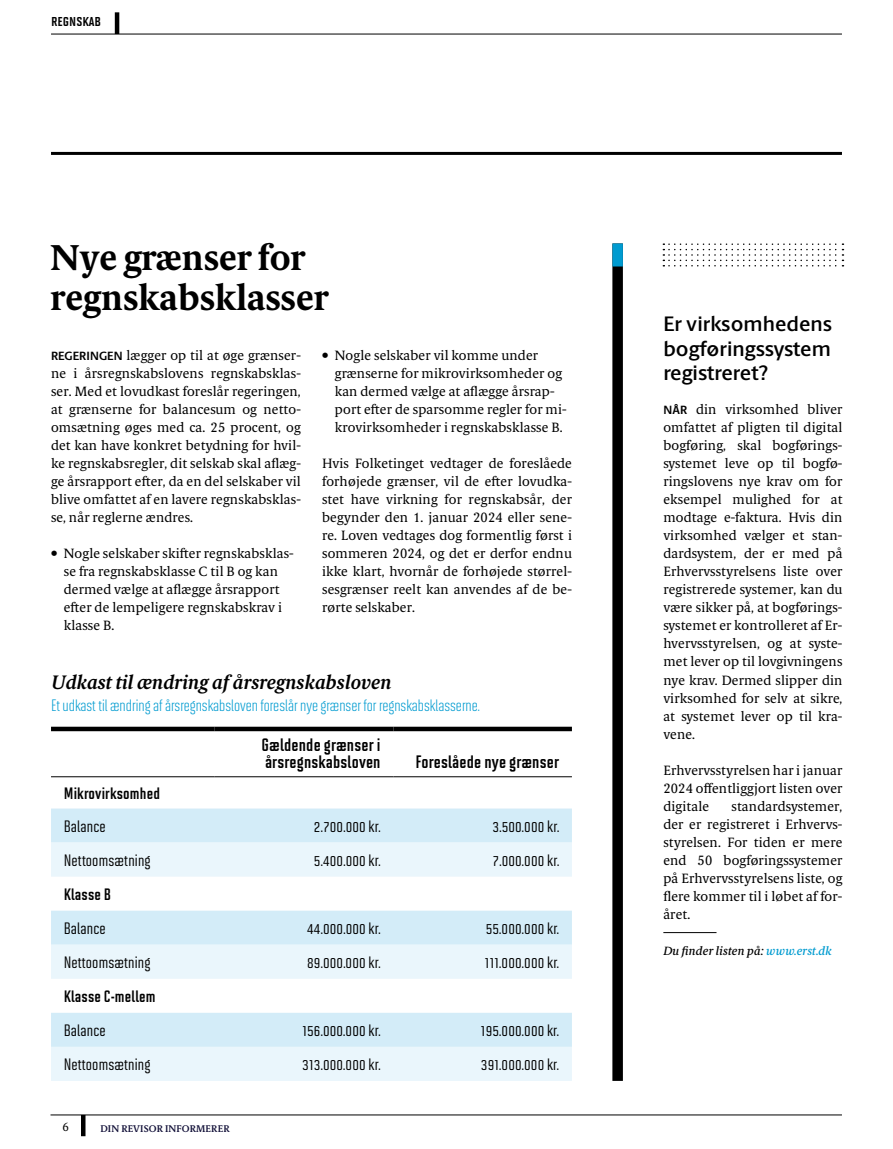
<style>
.page{position:relative;width:893px;height:1149px;background:#fff}
.page>*{position:absolute;margin:0;border:0;box-sizing:border-box;transform-origin:0 0}
.t1{font:700 36px/39px "Berling Serif Text";color:#000}
.t2{font:600 21px/24px "Berling Sans";color:#000;text-align:justify}
.t3{font:italic 600 19.5px "Berling Serif Text";color:#000}
.t4{font:700 18px/17.2px "Solano Gothic MVB";letter-spacing:.01em;color:#000}
.t5{font:500 16.5px "Solano Gothic MVB";letter-spacing:.01em;color:#000}
.t6{font:16.5px "Solano Gothic MVB";color:#009bd0}
.t7{font:700 16.5px "Solano Gothic MVB";letter-spacing:.01em;color:#000}
.t8{font:15px "Solano Gothic MVB Bd SC";color:#000}
.t9{font:13.5px/18px "Berling Serif Text";letter-spacing:.01em;color:#000;text-align:justify}
.t10{font:italic 500 12px "Berling Serif Text";letter-spacing:.01em;color:#000}
.t11{font:12px "Berling Serif Text";color:#000}
.t12{font:600 9.75px "Berling Serif Text";letter-spacing:.01em;color:#131139}
.s1{font-family:"Berling Sans";font-weight:700;font-size:12px}
.s2{color:#009bd0}
</style>
<div class="page">
<hr style="left:51px;top:34px;width:791px;height:1px;background:#000">
<hr style="left:81px;top:1114px;width:4px;height:21px;background:#000">
<hr style="left:51px;top:1114px;width:791px;height:1px;background:#000">
<hr style="left:51px;top:152px;width:791px;height:3px;background:#000">
<hr style="left:115px;top:12px;width:4px;height:22px;background:#000">
<svg style="left:51px;top:731px;width:521px;height:47px"></svg>
<div style="left:51px;top:808px;width:521px;height:34px;background:#d3ecf8"></div>
<svg style="left:51px;top:842px;width:521px;height:238px"></svg>
<div style="left:51px;top:726px;width:164px;height:5px;background:#000"></div>
<div style="left:215px;top:726px;width:178px;height:5px;background:#000"></div>
<div style="left:393px;top:726px;width:179px;height:5px;background:#000"></div>
<hr style="left:51px;top:776px;width:164px;height:1px;background:#000">
<hr style="left:215px;top:776px;width:178px;height:1px;background:#000">
<hr style="left:393px;top:776px;width:179px;height:1px;background:#000">
<div style="left:612px;top:243px;width:11px;height:837px;background:#000"></div>
<div style="left:612px;top:243px;width:11px;height:23px;background:#009bd0"></div>
<svg style="left:663px;top:243px;width:180px;height:23px"></svg>
<hr style="left:663px;top:932px;width:53px;height:1px;background:#000">
<p class="t8" style="left:51px;top:13px;width:52px">REGNSKAB</p>
<h1 class="t1" style="left:51px;top:239px;width:280px">Nye grænser for regnskabsklasser</h1>
<p class="t9" style="left:51px;top:346px;width:251px"><span class="s1">REGERINGEN</span> lægger op til at øge grænser&shy;ne i årsregnskabslovens regnskabsklas&shy;ser. Med et lovudkast foreslår regeringen, at grænserne for balancesum og netto&shy;omsætning øges med ca. 25 procent, og det kan have konkret betydning for hvil&shy;ke regnskabsregler, dit selskab skal aflæg&shy;ge årsrapport efter, da en del selskaber vil blive omfattet af en lavere regnskabsklas&shy;se, når reglerne ændres.</p>
<p class="t9" style="left:64px;top:544px;width:232px;text-align:left;text-indent:-13px">• Nogle selskaber skifter regnskabsklas&shy;se fra regnskabsklasse C til B og kan dermed vælge at aflægge årsrapport efter de lempeligere regnskabskrav i klasse B.</p>
<p class="t9" style="left:335px;top:346px;width:233px;text-align:left;text-indent:-13px">• Nogle selskaber vil komme under grænserne for mikrovirksomheder og kan dermed vælge at aflægge årsrap&shy;port efter de sparsomme regler for mi&shy;krovirksomheder i regnskabsklasse B.</p>
<p class="t9" style="left:322px;top:454px;width:251px">Hvis Folketinget vedtager de foreslåede forhøjede grænser, vil de efter lovudka&shy;stet have virkning for regnskabsår, der begynder den 1. januar 2024 eller sene&shy;re. Loven vedtages dog formentlig først i sommeren 2024, og det er derfor endnu ikke klart, hvornår de forhøjede størrel&shy;sesgrænser reelt kan anvendes af de be&shy;rørte selskaber.</p>
<h3 class="t3" style="left:51px;top:670px;width:342px">Udkast til ændring af årsregnskabsloven</h3>
<p class="t6" style="left:51px;top:696px;width:430px">Et udkast til ændring af årsregnskabsloven foreslår nye grænser for regnskabsklasserne.</p>
<h3 class="t4" style="left:261px;top:735px;width:121px">Gældende grænser i årsregnskabsloven</h3>
<h3 class="t4" style="left:415px;top:753px;width:145px">Foreslåede nye grænser</h3>
<p class="t7" style="left:64px;top:783px;width:98px">Mikrovirksomhed</p>
<p class="t5" style="left:64px;top:816px;width:44px">Balance</p>
<p class="t5" style="left:314px;top:816px;width:68px">2.700.000 kr.</p>
<p class="t5" style="left:493px;top:816px;width:68px">3.500.000 kr.</p>
<p class="t5" style="left:64px;top:850px;width:88px">Nettoomsætning</p>
<p class="t5" style="left:314px;top:850px;width:68px">5.400.000 kr.</p>
<p class="t5" style="left:493px;top:850px;width:68px">7.000.000 kr.</p>
<p class="t7" style="left:64px;top:884px;width:49px">Klasse B</p>
<p class="t5" style="left:64px;top:918px;width:44px">Balance</p>
<p class="t5" style="left:307px;top:918px;width:75px">44.000.000 kr.</p>
<p class="t5" style="left:486px;top:918px;width:75px">55.000.000 kr.</p>
<p class="t5" style="left:64px;top:952px;width:88px">Nettoomsætning</p>
<p class="t5" style="left:307px;top:952px;width:75px">89.000.000 kr.</p>
<p class="t5" style="left:485px;top:952px;width:76px">111.000.000 kr.</p>
<p class="t7" style="left:64px;top:986px;width:93px">Klasse C-mellem</p>
<p class="t5" style="left:64px;top:1020px;width:44px">Balance</p>
<p class="t5" style="left:302px;top:1020px;width:80px">156.000.000 kr.</p>
<p class="t5" style="left:481px;top:1020px;width:80px">195.000.000 kr.</p>
<p class="t5" style="left:64px;top:1055px;width:88px">Nettoomsætning</p>
<p class="t5" style="left:302px;top:1055px;width:80px">313.000.000 kr.</p>
<p class="t5" style="left:481px;top:1055px;width:80px">391.000.000 kr.</p>
<p class="t11" style="left:63px;top:1119px;width:8px">6</p>
<p class="t12" style="left:100px;top:1121px;width:131px">DIN REVISOR INFORMERER</p>
<h2 class="t2" style="left:663px;top:312px;width:170px">Er virksomhedens bogføringssystem registreret?</h2>
<p class="t9" style="left:663px;top:400px;width:181px"><span class="s1">NÅR</span> din virksomhed bliver omfattet af pligten til digital bogføring, skal bogførings&shy;systemet leve op til bogfø&shy;ringslovens nye krav om for eksempel mulighed for at modtage e-faktura. Hvis din virksomhed vælger et stan&shy;dardsystem, der er med på Erhvervsstyrelsens liste over registrerede systemer, kan du være sikker på, at bogførings&shy;systemet er kontrolleret af Er&shy;hvervsstyrelsen, og at syste&shy;met lever op til lovgivningens nye krav. Dermed slipper din virksomhed for selv at sikre, at systemet lever op til kra&shy;vene.</p>
<p class="t9" style="left:663px;top:760px;width:181px">Erhvervsstyrelsen har i januar 2024 offentliggjort listen over digitale</p>
<p class="t9" style="left:663px;top:796px;width:181px;text-indent:68px">standardsystemer, der er registreret i Erhvervs&shy;styrelsen. For tiden er mere end 50 bogføringssystemer på Erhvervsstyrelsens liste, og flere kommer til i løbet af for&shy;året.</p>
<p class="t10" style="left:663px;top:943px;width:170px">Du finder listen på: <span class="s2">www.erst.dk</span></p>
</div>
